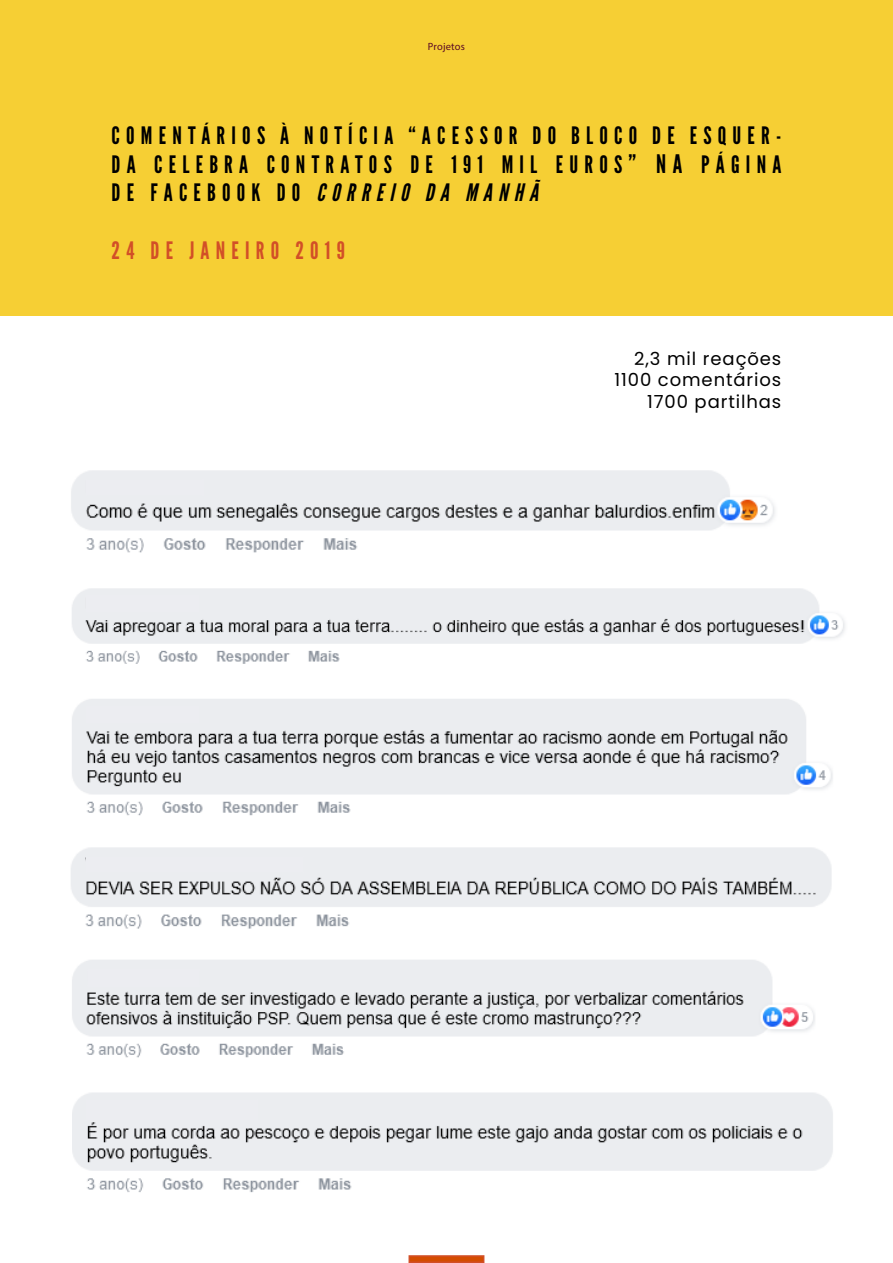
<style>
.page{position:relative;width:893px;height:1263px;background:#fff}
.page>*{position:absolute;margin:0;border:0;box-sizing:border-box;transform-origin:0 0}
.Subtitle{font:24px/28.8px "League Gothic";letter-spacing:.26em;color:#000;text-align:justify}
.Subtitle-2{font:24px "League Gothic";letter-spacing:.26em;color:#d24f27}
.Subtitle-3{font:18px "Poppins";letter-spacing:.05em;color:#000}
.t1{font:10.5px "Myriad Pro";letter-spacing:.02em;color:#5b0925}
.s1{font-size:25.5px}
.s2{font-style:italic}
</style>
<div class="page">
<div style="left:0;top:0;width:893px;height:315px;background:#f6cf34"></div>
<img style="left:72px;top:588px;width:773px;height:76px">
<img style="left:71px;top:847px;width:761px;height:82px">
<img style="left:72px;top:700px;width:761px;height:115px">
<div style="left:69px;top:697px;width:767px;height:121px;border:2px solid #fff"></div>
<img style="left:71px;top:470px;width:704px;height:83px">
<img style="left:72px;top:960px;width:743px;height:98px">
<img style="left:72px;top:1092px;width:761px;height:101px">
<div style="left:86px;top:595px;width:113px;height:18px;background:#ecedf1"></div>
<div style="left:86px;top:478px;width:118px;height:19px;background:#ecedf1"></div>
<div style="left:86px;top:705px;width:113px;height:19px;background:#ecedf1"></div>
<div style="left:86px;top:855px;width:219px;height:18px;background:#ecedf1"></div>
<div style="left:87px;top:969px;width:114px;height:18px;background:#ecedf1"></div>
<div style="left:86px;top:1098px;width:172px;height:23px;background:#ecedf1"></div>
<div style="left:409px;top:1256px;width:75px;height:6px;background:#d44c00"></div>
<div style="left:409px;top:1255px;width:75px;height:8px;border:2px solid #d24f27"></div>
<p class="t1" style="left:428px;top:40px;width:39px">Projetos</p>
<p class="Subtitle" style="left:112px;top:121px;width:671px">COMENTÁRIOS À NOTÍCIA “ACESSOR DO BLOCO DE ESQUER-DA CELEBRA CONTRATOS DE 191 MIL EUROS<span class="s1">” NA</span> PÁGINA DE FACEBOOK DO <span class="s2">CORREIO DA MANHÃ</span></p>
<p class="Subtitle-2" style="left:112px;top:236px;width:235px">24 DE JANEIRO 2019</p>
<p class="Subtitle-3" style="left:634px;top:348px;width:149px">2,3 mil reações</p>
<p class="Subtitle-3" style="left:614px;top:369px;width:168px">1100 comentários</p>
<p class="Subtitle-3" style="left:647px;top:391px;width:136px">1700 partilhas</p>
</div>
